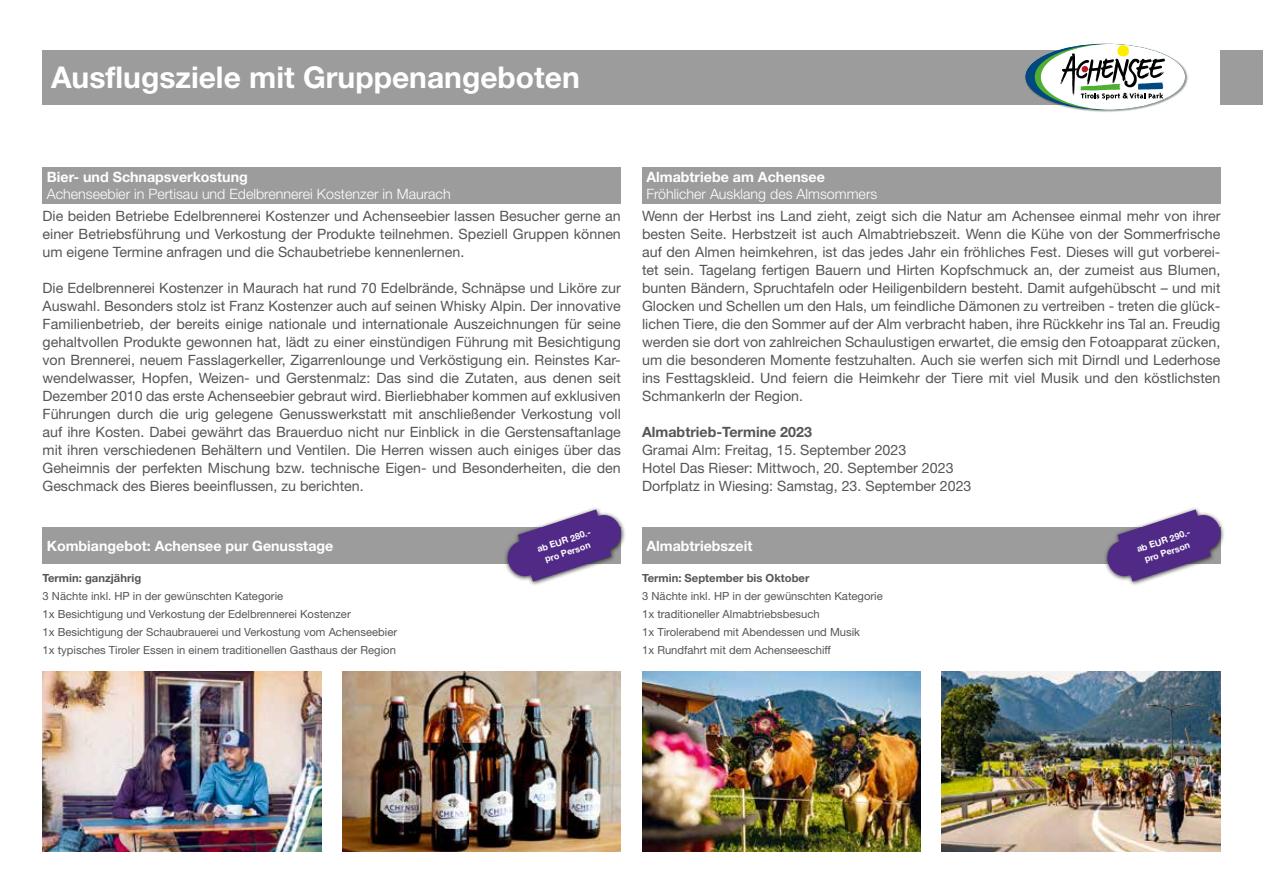
<style>
.page{position:relative;width:1263px;height:893px;background:#fff}
.page>*{position:absolute;margin:0;border:0;box-sizing:border-box;transform-origin:0 0}
.t1{font:700 30px "Helvetica Neue LT Pro";color:#fff}
.t2{font:14.25px/18px "Helvetica Neue LT Pro";color:#565655;text-align:justify}
.t3{font:700 14.25px "Helvetica Neue LT Pro";color:#fff}
.t4{font:300 14.25px "Helvetica Neue LT Pro";color:#fff}
.t5{font:700 14.25px "Helvetica Neue LT Pro";color:#565655}
.t6{font:11.25px/18px "Helvetica Neue LT Pro";color:#565655}
.t7{font:700 11.25px "Helvetica Neue LT Pro";color:#565655}
.t8{font:700 9px/12px "Helvetica Neue LT Pro";color:#fff;text-align:center}
</style>
<div class="page">
<div style="left:43px;top:167px;width:578px;height:36px;background:#9c9c9d"></div>
<div style="left:642px;top:167px;width:578px;height:36px;background:#9c9c9d"></div>
<img style="left:342px;top:671px;width:279px;height:180px">
<img style="left:942px;top:671px;width:278px;height:180px">
<img style="left:43px;top:671px;width:278px;height:180px">
<img style="left:642px;top:671px;width:279px;height:180px">
<div style="left:43px;top:527px;width:578px;height:36px;background:#9c9c9d"></div>
<div style="left:642px;top:527px;width:578px;height:36px;background:#9c9c9d"></div>
<div style="left:504px;top:507px;width:122px;height:80px;background:#000;opacity:.75"></div>
<svg style="left:506px;top:509px;width:117px;height:72px"></svg>
<div style="left:1104px;top:507px;width:122px;height:80px;background:#000;opacity:.75"></div>
<svg style="left:1105px;top:509px;width:117px;height:72px"></svg>
<div style="left:1220px;top:50px;width:43px;height:54px;background:#9c9c9d"></div>
<div style="left:43px;top:50px;width:1041px;height:54px;background:#9c9c9d"></div>
<img style="left:1082px;top:43px;width:106px;height:69px">
<svg style="left:1025px;top:44px;width:160px;height:66px"></svg>
<h1 class="t1" style="left:51px;top:59px;width:530px">Ausflugsziele mit Gruppenangeboten</h1>
<p class="t3" style="left:47px;top:168px;width:203px">Bier- und Schnapsverkostung</p>
<p class="t4" style="left:47px;top:185px;width:405px">Achenseebier in Pertisau und Edelbrennerei Kostenzer in Maurach</p>
<p class="t2" style="left:43px;top:207px;width:580px">Die beiden Betriebe Edelbrennerei Kostenzer und Achenseebier lassen Besucher gerne an einer Betriebsführung und Verkostung der Produkte teilnehmen. Speziell Gruppen können um eigene Termine anfragen und die Schaubetriebe kennenlernen.</p>
<p class="t2" style="left:43px;top:279px;width:580px">Die Edelbrennerei Kostenzer in Maurach hat rund 70 Edelbrände, Schnäpse und Liköre zur Auswahl. Besonders stolz ist Franz Kostenzer auch auf seinen Whisky Alpin. Der innovative Familienbetrieb, der bereits einige nationale und internationale Auszeichnungen für seine gehaltvollen Produkte gewonnen hat, lädt zu einer einstündigen Führung mit Besichtigung von Brennerei, neuem Fasslagerkeller, Zigarrenlounge und Verköstigung ein. Reinstes Kar&shy;wendelwasser, Hopfen, Weizen- und Gerstenmalz: Das sind die Zutaten, aus denen seit Dezember 2010 das erste Achenseebier gebraut wird. Bierliebhaber kommen auf exklusiven Führungen durch die urig gelegene Genusswerkstatt mit anschließender Verkostung voll auf ihre Kosten. Dabei gewährt das Brauerduo nicht nur Einblick in die Gerstensaftanlage mit ihren verschiedenen Behältern und Ventilen. Die Herren wissen auch einiges über das Geheimnis der perfekten Mischung bzw. technische Eigen- und Besonderheiten, die den Geschmack des Bieres beeinflussen, zu berichten.</p>
<p class="t3" style="left:646px;top:168px;width:180px">Almabtriebe am Achensee</p>
<p class="t4" style="left:646px;top:185px;width:232px">Fröhlicher Ausklang des Almsommers</p>
<p class="t2" style="left:642px;top:207px;width:580px">Wenn der Herbst ins Land zieht, zeigt sich die Natur am Achensee einmal mehr von ihrer besten Seite. Herbstzeit ist auch Almabtriebszeit. Wenn die Kühe von der Sommerfrische auf den Almen heimkehren, ist das jedes Jahr ein fröhliches Fest. Dieses will gut vorberei&shy;tet sein. Tagelang fertigen Bauern und Hirten Kopfschmuck an, der zumeist aus Blumen, bunten Bändern, Spruchtafeln oder Heiligenbildern besteht. Damit aufgehübscht – und mit Glocken und Schellen um den Hals, um feindliche Dämonen zu vertreiben - treten die glück&shy;lichen Tiere, die den Sommer auf der Alm verbracht haben, ihre Rückkehr ins Tal an. Freudig werden sie dort von zahlreichen Schaulustigen erwartet, die emsig den Fotoapparat zücken, um die besonderen Momente festzuhalten. Auch sie werfen sich mit Dirndl und Lederhose ins Festtagskleid. Und feiern die Heimkehr der Tiere mit viel Musik und den köstlichsten Schmankerln der Region.</p>
<p class="t5" style="left:642px;top:424px;width:171px">Almabtrieb-Termine 2023</p>
<p class="t2" style="left:642px;top:441px;width:331px;text-align:left">Gramai Alm: Freitag, 15. September 2023<br>Hotel Das Rieser: Mittwoch, 20. September 2023<br>Dorfplatz in Wiesing: Samstag, 23. September 2023</p>
<p class="t3" style="left:47px;top:537px;width:288px">Kombiangebot: Achensee pur Genusstage</p>
<p class="t8" style="left:535px;top:543px;width:57px;rotate:-18deg">ab EUR 280.-</p>
<p class="t3" style="left:646px;top:537px;width:108px">Almabtriebszeit</p>
<p class="t8" style="left:543px;top:553px;width:49px;rotate:-18deg">pro Person</p>
<p class="t7" style="left:43px;top:571px;width:100px">Termin: ganzjährig</p>
<p class="t6" style="left:43px;top:586px;width:356px">3 Nächte inkl. HP in der gewünschten Kategorie<br>1x Besichtigung und Verkostung der Edelbrennerei Kostenzer<br>1x Besichtigung der Schaubrauerei und Verkostung vom Achenseebier 1x typisches Tiroler Essen in einem traditionellen Gasthaus der Region</p>
<p class="t7" style="left:642px;top:571px;width:169px">Termin: September bis Oktober</p>
<p class="t6" style="left:642px;top:586px;width:242px">3 Nächte inkl. HP in der gewünschten Kategorie 1x traditioneller Almabtriebsbesuch<br>1x Tirolerabend mit Abendessen und Musik<br>1x Rundfahrt mit dem Achenseeschiff</p>
<p class="t8" style="left:1135px;top:543px;width:57px;rotate:-18deg">ab EUR 290.- pro Person</p>
</div>
